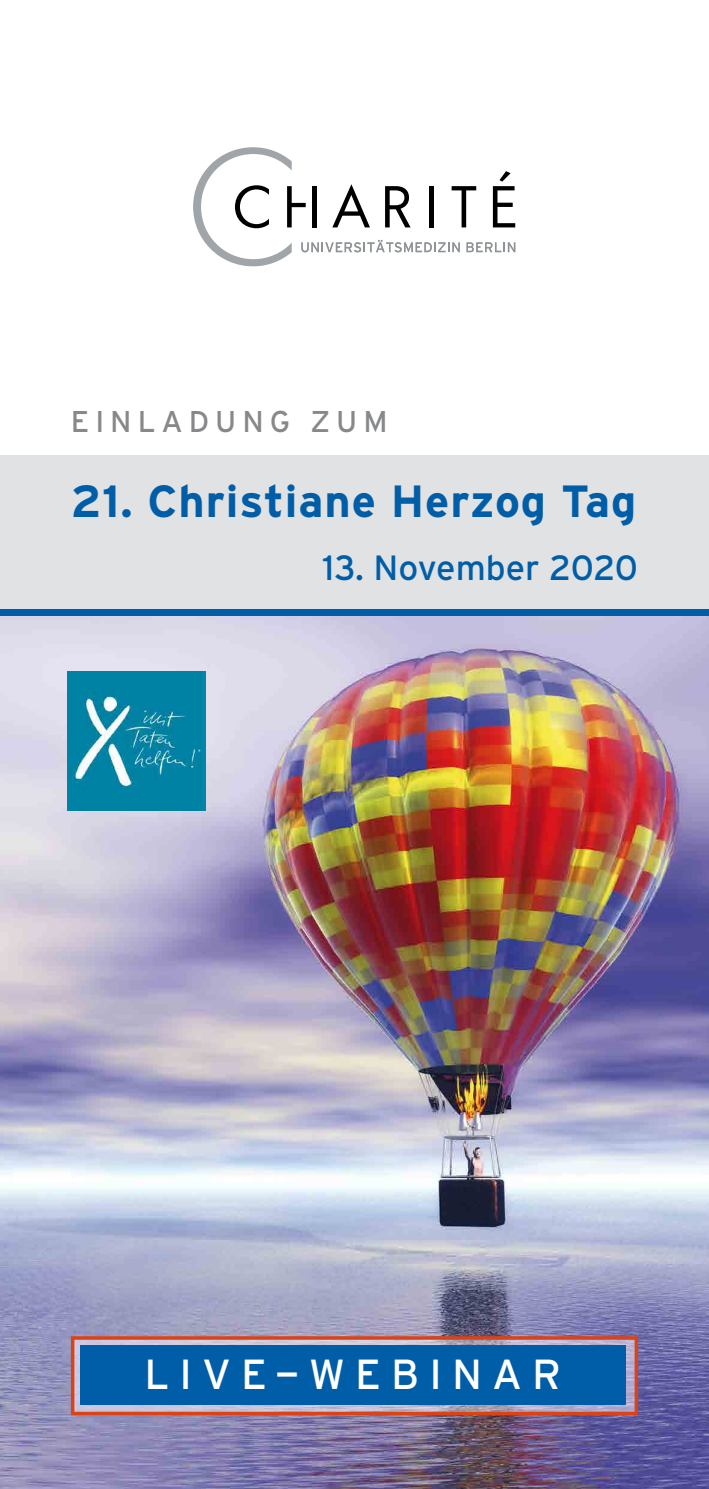
<style>
.page{position:relative;width:709px;height:1489px;background:#fff}
.page>*{position:absolute;margin:0;border:0;box-sizing:border-box;transform-origin:0 0}
.t1{font:700 45px "Interstate";letter-spacing:.02em;color:#005ea8}
.t2{font:42px "Interstate Tab";letter-spacing:.24em;color:#fff}
.t3{font:35px "Interstate";color:#005ea8}
.t4{font:30px "Interstate";letter-spacing:.2em;color:#87888a}
</style>
<div class="page">
<img style="left:0;top:615px;width:709px;height:873px">
<div style="left:0;top:454px;width:709px;height:156px;background:#e1e2e3"></div>
<svg style="left:193px;top:147px;width:322px;height:119px"></svg>
<div style="left:0;top:609px;width:709px;height:6px;background:#005ea8"></div>
<svg style="left:71px;top:1336px;width:567px;height:78px;background:#c08f92"></svg>
<div style="left:80px;top:1344px;width:545px;height:60px;background:#005ea8"></div>
<img style="left:67px;top:671px;width:139px;height:139px">
<p class="t4" style="left:71px;top:404px;width:318px">EINLADUNG ZUM</p>
<p class="t1" style="left:71px;top:475px;width:567px">21. Christiane Herzog Tag</p>
<p class="t3" style="left:322px;top:548px;width:317px">13. November 2020</p>
<p class="t2" style="left:144px;top:1350px;width:418px">LIVE-WEBINAR</p>
</div>
